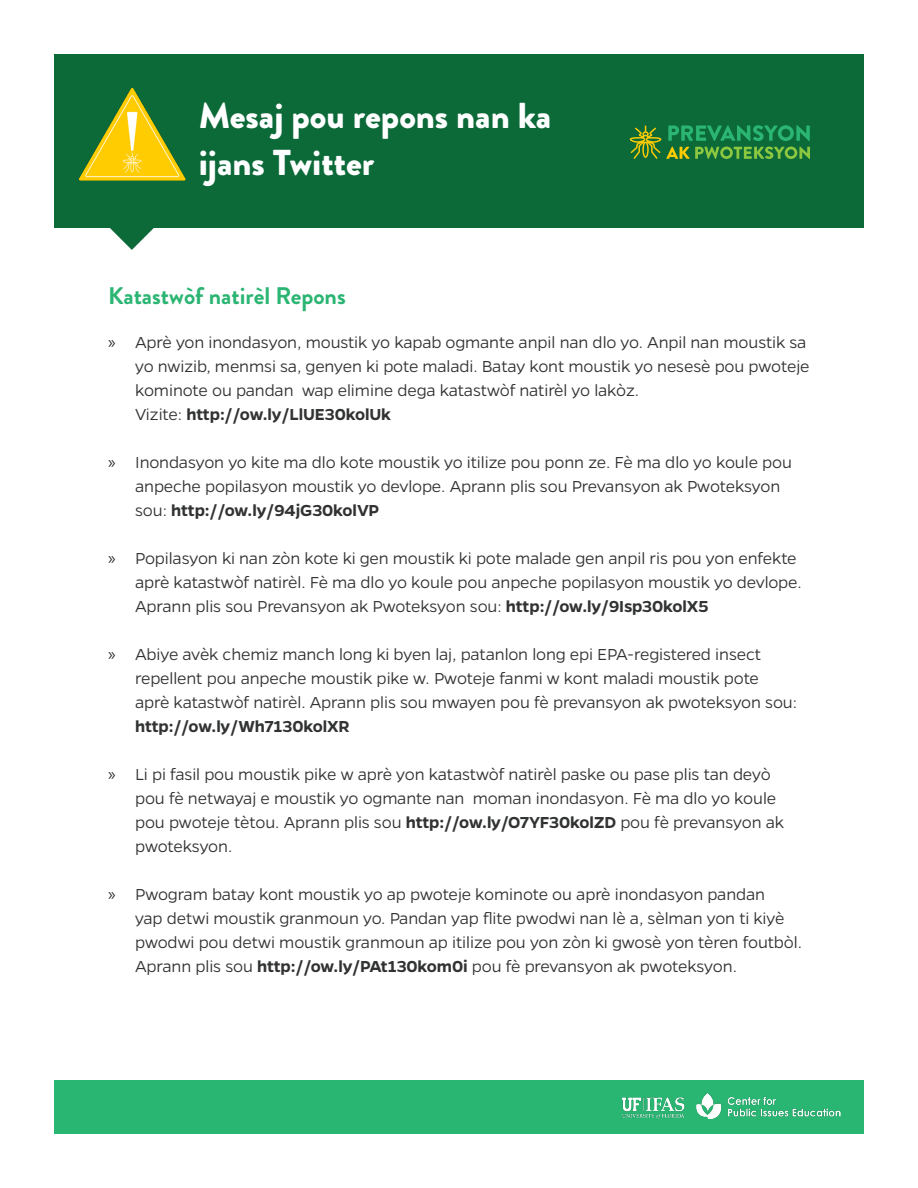
<style>
.page{position:relative;width:918px;height:1188px;background:#fff}
.page>*{position:absolute;margin:0;border:0;box-sizing:border-box;transform-origin:0 0}
.t1{font:900 36px/47.1px "Brandon Grotesque";color:#fff}
.t2{font:700 24px "Brandon Grotesque";color:#2bb573}
.t3{font:300 18px/24px "Gentona";letter-spacing:-.01em;color:#313232}
.s1{font-family:"Myriad Pro";font-weight:400}
.s2{font-weight:600}
</style>
<div class="page">
<div style="left:54px;top:1080px;width:810px;height:54px;background:#29b572"></div>
<img style="left:622px;top:1093px;width:218px;height:25px">
<div style="left:54px;top:54px;width:810px;height:173px;background:#0c6938"></div>
<svg style="left:108px;top:227px;width:48px;height:23px"></svg>
<img style="left:78px;top:87px;width:108px;height:94px">
<svg style="left:630px;top:125px;width:180px;height:34px"></svg>
<p class="t1" style="left:199px;top:92px;width:354px">Mesaj pou repons nan ka ijans Twitter</p>
<p class="t2" style="left:108px;top:279px;width:239px">Katastwòf natirèl Repons</p>
<p class="t3" style="left:135px;top:330px;width:676px;text-indent:-27px"><span class="s1">»</span> Aprè yon inondasyon, moustik yo kapab ogmante anpil nan dlo yo. Anpil nan moustik sa yo nwizib, menmsi sa, genyen ki pote maladi. Batay kont moustik yo nesesè pou pwoteje kominote ou pandan wap elimine dega katastwòf natirèl yo lakòz.<br>Vizite: <span class="s2">http://ow.ly/LlUE30kolUk</span></p>
<p class="t3" style="left:135px;top:450px;width:658px;text-indent:-27px"><span class="s1">»</span> Inondasyon yo kite ma dlo kote moustik yo itilize pou ponn ze. Fè ma dlo yo koule pou anpeche popilasyon moustik yo devlope. Aprann plis sou Prevansyon ak Pwoteksyon sou: <span class="s2">http://ow.ly/94jG30kolVP</span></p>
<p class="t3" style="left:135px;top:546px;width:668px;text-indent:-27px"><span class="s1">»</span> Popilasyon ki nan zòn kote ki gen moustik ki pote malade gen anpil ris pou yon enfekte aprè katastwòf natirèl. Fè ma dlo yo koule pou anpeche popilasyon moustik yo devlope.<br>Aprann plis sou Prevansyon ak Pwoteksyon sou: <span class="s2">http://ow.ly/9Isp30kolX5</span></p>
<p class="t3" style="left:135px;top:642px;width:664px;text-indent:-27px"><span class="s1">»</span> Abiye avèk chemiz manch long ki byen laj, patanlon long epi EPA-registered insect repellent pou anpeche moustik pike w. Pwoteje fanmi w kont maladi moustik pote aprè katastwòf natirèl. Aprann plis sou mwayen pou fè prevansyon ak pwoteksyon sou: <span class="s2">http://ow.ly/Wh7130kolXR</span></p>
<p class="t3" style="left:135px;top:762px;width:651px;text-indent:-27px"><span class="s1">»</span> Li pi fasil pou moustik pike w aprè yon katastwòf natirèl paske ou pase plis tan deyò pou fè netwayaj e moustik yo ogmante nan moman inondasyon. Fè ma dlo yo koule pou pwoteje tètou. Aprann plis sou <span class="s2">http://ow.ly/O7YF30kolZD</span> pou fè prevansyon ak pwoteksyon.</p>
<p class="t3" style="left:135px;top:882px;width:668px;text-indent:-27px"><span class="s1">»</span> Pwogram batay kont moustik yo ap pwoteje kominote ou aprè inondasyon pandan<br>yap detwi moustik granmoun yo. Pandan yap flite pwodwi nan lè a, sèlman yon ti kiyè pwodwi pou detwi moustik granmoun ap itilize pou yon zòn ki gwosè yon tèren foutbòl.<br>Aprann plis sou <span class="s2">http://ow.ly/PAt130kom0i</span> pou fè prevansyon ak pwoteksyon.</p>
</div>
